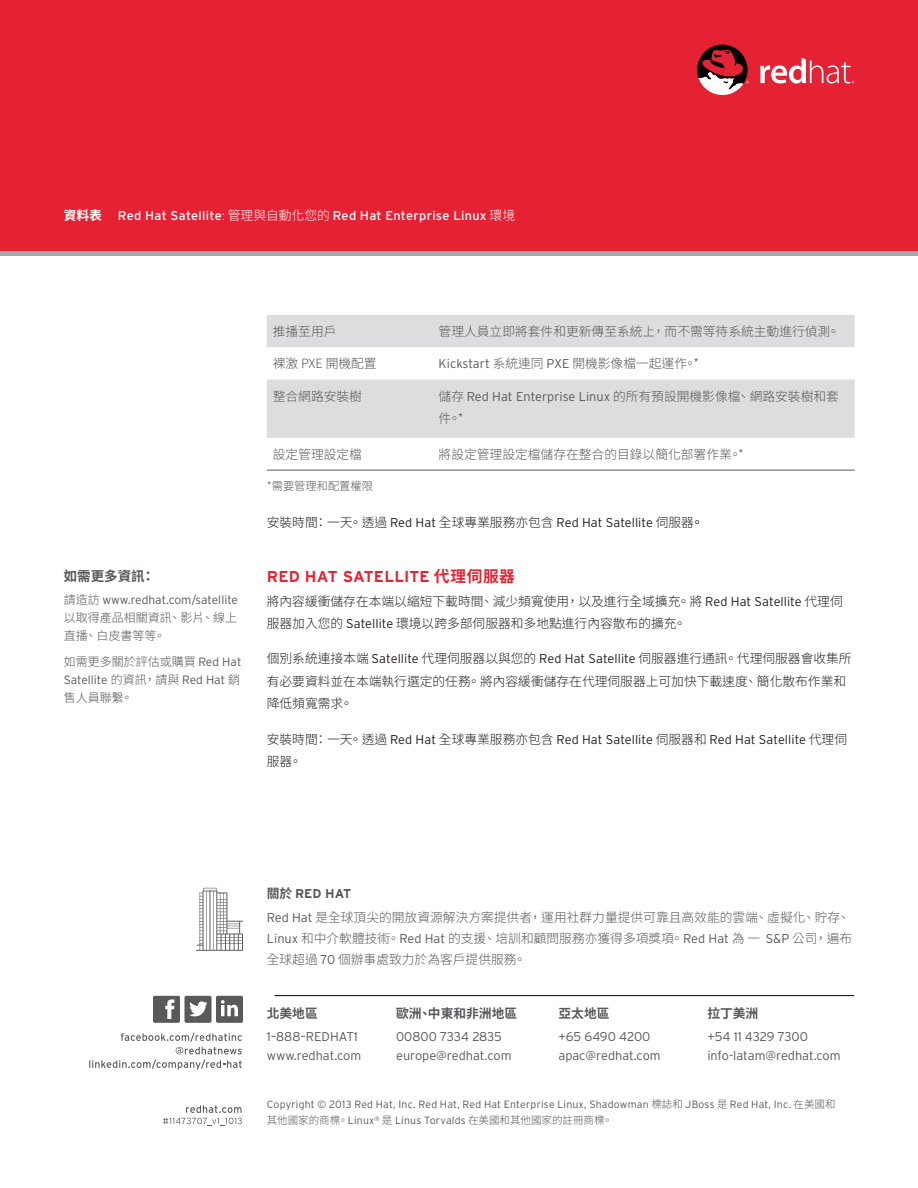
<style>
.page{position:relative;width:918px;height:1188px;background:#fff}
.page>*{position:absolute;margin:0;border:0;box-sizing:border-box;transform-origin:0 0}
.t1{font:700 15.75px "Interstate";letter-spacing:.01em;color:#e42434}
.t2{font:700 13.5px "Noto Sans CJ Ktc";color:#57585a}
.t3{font:300 12.75px/21px "Noto Sans CJ Ktc";color:#57585a}
.t4{font:300 12.75px/22.5px "Noto Sans CJ Ktc";color:#231f20}
.t5{font:300 12.75px "Interstate";color:#57585a}
.t6{font:300 12.75px/22.5px "Interstate";letter-spacing:.005em;color:#231f20}
.t7{font:12.75px "Interstate";letter-spacing:.02em;color:#fff}
.t8{font:700 12.75px "Noto Sans CJ Ktc";color:#57585a}
.t9{font:700 12.75px "Interstate";color:#57585a}
.t10{font:300 12px/18px "Noto Sans CJ Ktc";color:#57585a;text-align:justify}
.t11{font:300 11.25px "Noto Sans CJ Ktc";color:#57585a}
.t12{font:300 10.5px/16.5px "Interstate";letter-spacing:.02em;color:#57585a}
.s1{font-family:"Noto Sans CJ Ktc";font-weight:700}
.s2{font-family:"Noto Sans CJ Ktc";font-weight:300}
.s3{font-family:"Interstate"}
.s4{font-weight:400}
.s5{font-family:"Noto Sans CJ Ktc"}
</style>
<div class="page">
<hr style="left:274px;top:995px;width:580px;height:1px;background:#000">
<svg style="left:163px;top:1105px;width:79px;height:21px"></svg>
<svg style="left:121px;top:1033px;width:121px;height:21px"></svg>
<svg style="left:89px;top:1060px;width:153px;height:10px"></svg>
<svg style="left:153px;top:996px;width:90px;height:27px"></svg>
<svg style="left:196px;top:888px;width:47px;height:63px"></svg>
<div style="left:0;top:0;width:918px;height:252px;background:#e52233"></div>
<hr style="left:0;top:252px;width:918px;height:4px;background:#a6a8ab">
<svg style="left:760px;top:58px;width:94px;height:26px"></svg>
<svg style="left:697px;top:45px;width:52px;height:50px"></svg>
<svg style="left:267px;top:315px;width:588px;height:123px;fill:#dcdddf"></svg>
<hr style="left:267px;top:470px;width:166px;height:1px;background:#57585a">
<hr style="left:433px;top:470px;width:422px;height:1px;background:#57585a">
<p class="t7" style="left:64px;top:208px;width:453px"><span class="s1">資料表</span> Red Hat Satellite<span class="s2">: 管理與自動化您的</span> Red Hat Enterprise Linux <span class="s2">環境</span></p>
<p class="t2" style="left:64px;top:569px;width:93px">如需更多資訊：</p>
<p class="t10" style="left:64px;top:590px;width:176px">請造訪 <span class="s3">www.redhat.com/satellite</span>以取得產品相關資訊、 影片、 線上直播、 白皮書等等。</p>
<p class="t10" style="left:64px;top:653px;width:179px">如需更多關於評估或購買 <span class="s3">Red Hat Satellite</span> 的資訊， 請與 <span class="s3">Red Hat</span> 銷售人員聯繫。</p>
<p class="t3" style="left:273px;top:321px;width:65px">推播至用戶</p>
<p class="t3" style="left:439px;top:321px;width:403px">管理人員立即將套件和更新傳至系統上， 而不需等待系統主動進行偵測。</p>
<p class="t3" style="left:273px;top:353px;width:105px">裸激 PXE 開機配置</p>
<p class="t3" style="left:439px;top:354px;width:262px"><span class="s3">Kickstart</span> 系統連同 <span class="s3">PXE</span> 開機影像檔一起運作。*</p>
<p class="t3" style="left:273px;top:386px;width:91px">整合網路安裝樹</p>
<p class="t3" style="left:439px;top:385px;width:402px;line-height:22.5px">儲存 <span class="s3">Red Hat Enterprise Linux</span> 的所有預設開機影像檔、 網路安裝樹和套件。*</p>
<p class="t3" style="left:273px;top:444px;width:91px">設定管理設定檔</p>
<p class="t3" style="left:439px;top:444px;width:307px">將設定管理設定檔儲存在整合的目錄以簡化部署作業。*</p>
<p class="t11" style="left:267px;top:479px;width:108px">*需要管理和配置權限</p>
<p class="t4" style="left:267px;top:511px;width:438px">安裝時間： 一天。 透過 <span class="s3">Red Hat</span> 全球專業服務亦包含 <span class="s3">Red Hat Satellite</span> 伺服器<span class="s4">。</span></p>
<p class="t1" style="left:267px;top:567px;width:250px">RED HAT SATELLITE <span class="s5">代理伺服器</span></p>
<p class="t4" style="left:267px;top:590px;width:577px">將內容緩衝儲存在本端以縮短下載時間、 減少頻寬使用， 以及進行全域擴充。 將 <span class="s3">Red Hat Satellite</span> 代理伺服器加入您的 <span class="s3">Satellite</span> 環境以跨多部伺服器和多地點進行內容散布的擴充。</p>
<p class="t4" style="left:267px;top:648px;width:586px">個別系統連接本端 <span class="s3">Satellite</span> 代理伺服器以與您的 <span class="s3">Red Hat Satellite</span> 伺服器進行通訊。 代理伺服器會收集所有必要資料並在本端執行選定的任務。 將內容緩衝儲存在代理伺服器上可加快下載速度、 簡化散布作業和降低頻寬需求。</p>
<p class="t6" style="left:267px;top:728px;width:582px"><span class="s5">安裝時間： 一天。 透過</span> Red Hat <span class="s5">全球專業服務亦包含</span> Red Hat Satellite <span class="s5">伺服器和</span> Red Hat Satellite <span class="s5">代理伺服器。</span></p>
<p class="t9" style="left:267px;top:887px;width:86px"><span class="s5">關於</span> RED HAT</p>
<p class="t3" style="left:267px;top:907px;width:587px"><span class="s3">Red Hat</span> 是全球頂尖的開放資源解決方案提供者， 運用社群力量提供可靠且高效能的雲端、 虛擬化、 貯存、<br><span class="s3">Linux</span> 和中介軟體技術。 <span class="s3">Red Hat</span> 的支援、 培訓和顧問服務亦獲得多項獎項。 <span class="s3">Red Hat</span> 為 一 <span class="s3">S&amp;P</span> 公司， 遍布全球超過 <span class="s3">70</span> 個辦事處致力於為客戶提供服務。</p>
<p class="t8" style="left:267px;top:1007px;width:52px">北美地區</p>
<p class="t8" style="left:396px;top:1007px;width:123px">歐洲、中東和非洲地區</p>
<p class="t8" style="left:559px;top:1007px;width:52px">亞太地區</p>
<p class="t8" style="left:707px;top:1007px;width:52px">拉丁美洲</p>
<p class="t5" style="left:267px;top:1029px;width:93px">1–888–REDHAT1</p>
<p class="t5" style="left:267px;top:1049px;width:96px">www.redhat.com</p>
<p class="t5" style="left:707px;top:1029px;width:102px">+54 11 4329 7300</p>
<p class="t5" style="left:707px;top:1049px;width:135px">info-latam@redhat.com</p>
<p class="t12" style="left:267px;top:1096px;width:570px">Copyright © 2013 Red Hat, Inc. Red Hat, Red Hat Enterprise Linux, Shadowman <span class="s5">標誌和</span> JBoss <span class="s5">是</span> Red Hat, Inc. <span class="s5">在美國和其他國家的商標。</span> Linux<sup>®</sup> <span class="s5">是</span> Linus Torvalds <span class="s5">在美國和其他國家的註冊商標。</span></p>
<p class="t5" style="left:396px;top:1029px;width:107px">00800 7334 2835</p>
<p class="t5" style="left:396px;top:1049px;width:117px">europe@redhat.com</p>
<p class="t5" style="left:559px;top:1029px;width:93px">+65 6490 4200</p>
<p class="t5" style="left:559px;top:1049px;width:104px">apac@redhat.com</p>
</div>
